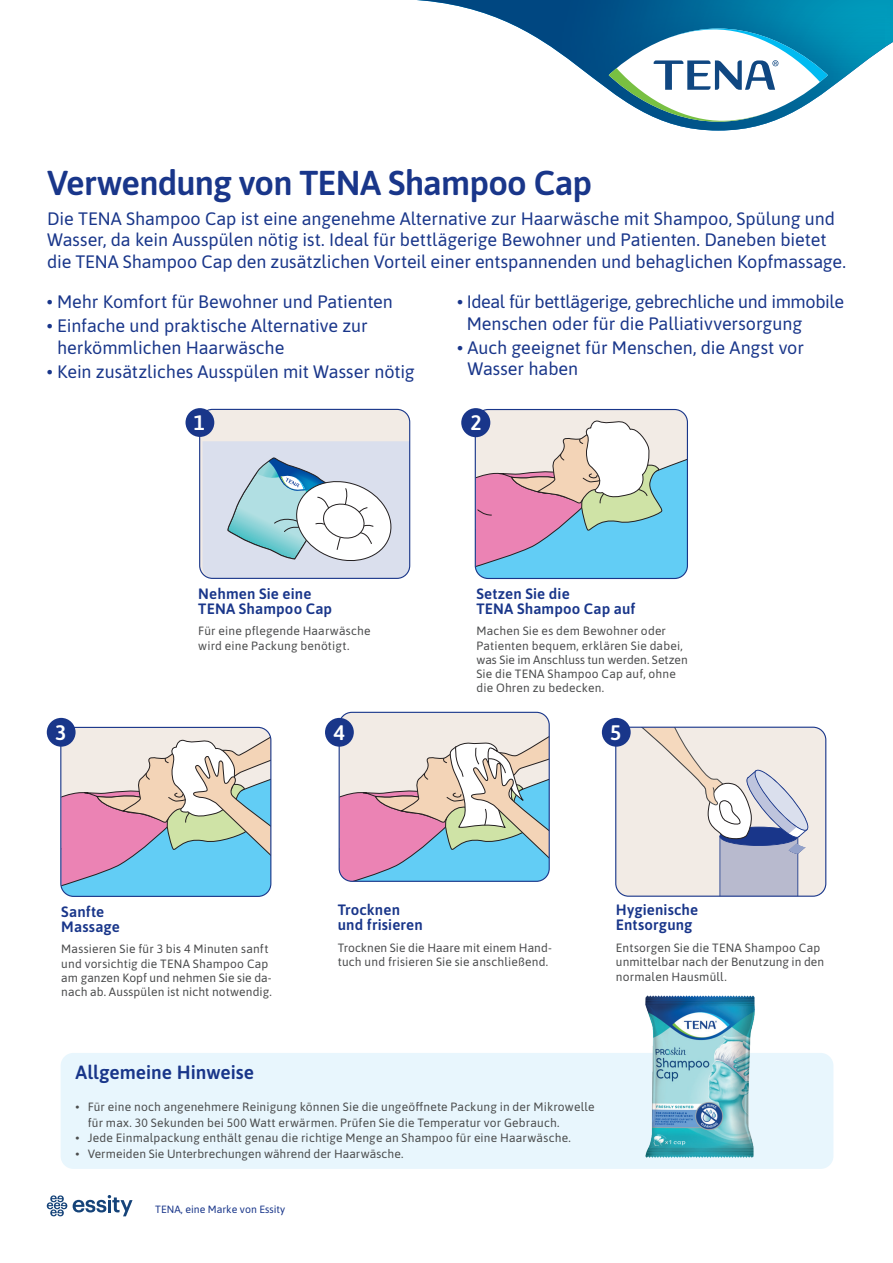
<style>
.page{position:relative;width:893px;height:1263px;background:#fff}
.page>*{position:absolute;margin:0;border:0;box-sizing:border-box;transform-origin:0 0}
.t1{font:600 34.5px "Asap";letter-spacing:-.025em;color:#19368a}
.t2{font:600 21px "Asap";color:#fff}
.t3{font:600 19.05px "Asap";color:#19368a}
.t4{font:18px/21.6px "Asap";letter-spacing:-.005em;color:#19368a}
.t5{font:600 15px/15px "Asap";letter-spacing:.01em;color:#19368a}
.t6{font:12px/14.2px "Asap";letter-spacing:.015em;color:#4b4c4d}
.t7{font:10.5px "Asap";color:#19368a}
</style>
<div class="page">
<div style="left:61px;top:1053px;width:772px;height:116px;background:#e8f6fd;border-radius:13px"></div>
<img style="left:645px;top:995px;width:110px;height:163px">
<div style="left:200px;top:409px;width:210px;height:169px;background:#f2ebe5;border-radius:13px"></div>
<div style="left:199px;top:409px;width:211px;height:170px;border:1px solid #19368a;border-radius:13px"></div>
<div style="left:186px;top:408px;width:28px;height:29px;background:#19368a;border-radius:50%"></div>
<div style="left:475px;top:409px;width:212px;height:169px;background:#f2ebe5;border-radius:13px"></div>
<svg style="left:476px;top:415px;width:211px;height:163px"></svg>
<div style="left:475px;top:409px;width:213px;height:170px;border:1px solid #19368a;border-radius:13px"></div>
<div style="left:461px;top:408px;width:29px;height:29px;background:#19368a;border-radius:50%"></div>
<div style="left:61px;top:727px;width:210px;height:169px;background:#f2ebe5;border-radius:13px"></div>
<svg style="left:62px;top:733px;width:209px;height:163px"></svg>
<div style="left:60px;top:727px;width:211px;height:170px;border:1px solid #19368a;border-radius:13px"></div>
<div style="left:47px;top:718px;width:29px;height:29px;background:#19368a;border-radius:50%"></div>
<div style="left:339px;top:712px;width:210px;height:169px;background:#f2ebe5;border-radius:13px"></div>
<svg style="left:340px;top:736px;width:208px;height:145px"></svg>
<div style="left:339px;top:712px;width:211px;height:170px;border:1px solid #19368a;border-radius:13px"></div>
<div style="left:325px;top:718px;width:29px;height:29px;background:#19368a;border-radius:50%"></div>
<div style="left:616px;top:727px;width:210px;height:169px;background:#f2ebe5;border-radius:13px"></div>
<svg style="left:643px;top:729px;width:166px;height:166px"></svg>
<div style="left:615px;top:727px;width:211px;height:170px;border:1px solid #19368a;border-radius:13px"></div>
<div style="left:602px;top:718px;width:29px;height:29px;background:#19368a;border-radius:50%"></div>
<svg style="left:202px;top:441px;width:208px;height:137px;background:#ccdbe6"></svg>
<svg style="left:73px;top:1195px;width:60px;height:21px"></svg>
<svg style="left:47px;top:1195px;width:20px;height:21px"></svg>
<svg style="left:417px;top:0;width:476px;height:131px"></svg>
<svg style="left:609px;top:29px;width:219px;height:93px"></svg>
<h1 class="t1" style="left:47px;top:158px;width:547px">Verwendung von TENA Shampoo Cap</h1>
<p class="t4" style="left:47px;top:207px;width:800px">Die TENA Shampoo Cap ist eine angenehme Alternative zur Haarwäsche mit Shampoo, Spülung und<br>Wasser, da kein Ausspülen nötig ist. Ideal für bettlägerige Bewohner und Patienten. Daneben bietet die TENA Shampoo Cap den zusätzlichen Vorteil einer entspannenden und behaglichen Kopfmassage.</p>
<h3 class="t4" style="left:47px;top:290px;width:348px">• Mehr Komfort für Bewohner und Patienten</h3>
<h3 class="t4" style="left:57px;top:314px;width:312px;text-indent:-10px">• Einfache und praktische Alternative zur herkömmlichen Haarwäsche</h3>
<h3 class="t4" style="left:47px;top:359px;width:369px">• Kein zusätzliches Ausspülen mit Wasser nötig</h3>
<h2 class="t2" style="left:194px;top:408px;width:13px">1</h2>
<h3 class="t4" style="left:467px;top:290px;width:379px;text-indent:-10px">• Ideal für bettlägerige, gebrechliche und immobile<br>Menschen oder für die Palliativversorgung</h3>
<h3 class="t4" style="left:467px;top:335px;width:338px;text-indent:-10px">• Auch geeignet für Menschen, die Angst vor<br>Wasser haben</h3>
<h2 class="t2" style="left:470px;top:408px;width:13px">2</h2>
<p class="t5" style="left:198px;top:585px;width:135px">Nehmen Sie eine<br>TENA Shampoo Cap</p>
<p class="t6" style="left:198px;top:623px;width:174px">Für eine pflegende Haarwäsche wird eine Packung benötigt.</p>
<p class="t5" style="left:476px;top:585px;width:161px">Setzen Sie die<br>TENA Shampoo Cap auf</p>
<p class="t6" style="left:476px;top:623px;width:213px">Machen Sie es dem Bewohner oder<br>Patienten bequem, erklären Sie dabei, was Sie im Anschluss tun werden. Setzen<br>Sie die TENA Shampoo Cap auf, ohne die Ohren zu bedecken.</p>
<h2 class="t2" style="left:55px;top:717px;width:13px">3</h2>
<h2 class="t2" style="left:610px;top:717px;width:13px">5</h2>
<h2 class="t2" style="left:333px;top:718px;width:13px">4</h2>
<p class="t5" style="left:61px;top:903px;width:60px">Sanfte<br>Massage</p>
<p class="t6" style="left:61px;top:941px;width:212px">Massieren Sie für 3 bis 4 Minuten sanft und vorsichtig die TENA Shampoo Cap am ganzen Kopf und nehmen Sie sie da&shy;nach ab. Ausspülen ist nicht notwendig.</p>
<p class="t5" style="left:338px;top:902px;width:87px">Trocknen und frisieren</p>
<p class="t6" style="left:338px;top:940px;width:216px">Trocknen Sie die Haare mit einem Hand&shy;tuch und frisieren Sie sie anschließend.</p>
<p class="t5" style="left:616px;top:902px;width:84px">Hygienische<br>Entsorgung</p>
<p class="t6" style="left:616px;top:940px;width:210px">Entsorgen Sie die TENA Shampoo Cap unmittelbar nach der Benutzung in den normalen Hausmüll.</p>
<h3 class="t3" style="left:76px;top:1059px;width:180px">Allgemeine Hinweise</h3>
<p class="t6" style="left:88px;top:1098px;width:508px;line-height:15.8px;text-indent:-12px">• Für eine noch angenehmere Reinigung können Sie die ungeöffnete Packung in der Mikrowelle für max. 30 Sekunden bei 500 Watt erwärmen. Prüfen Sie die Temperatur vor Gebrauch.</p>
<p class="t6" style="left:76px;top:1130px;width:497px">• Jede Einmalpackung enthält genau die richtige Menge an Shampoo für eine Haarwäsche.</p>
<p class="t6" style="left:76px;top:1146px;width:329px">• Vermeiden Sie Unterbrechungen während der Haarwäsche.</p>
<p class="t7" style="left:155px;top:1202px;width:131px">TENA, eine Marke von Essity</p>
</div>
